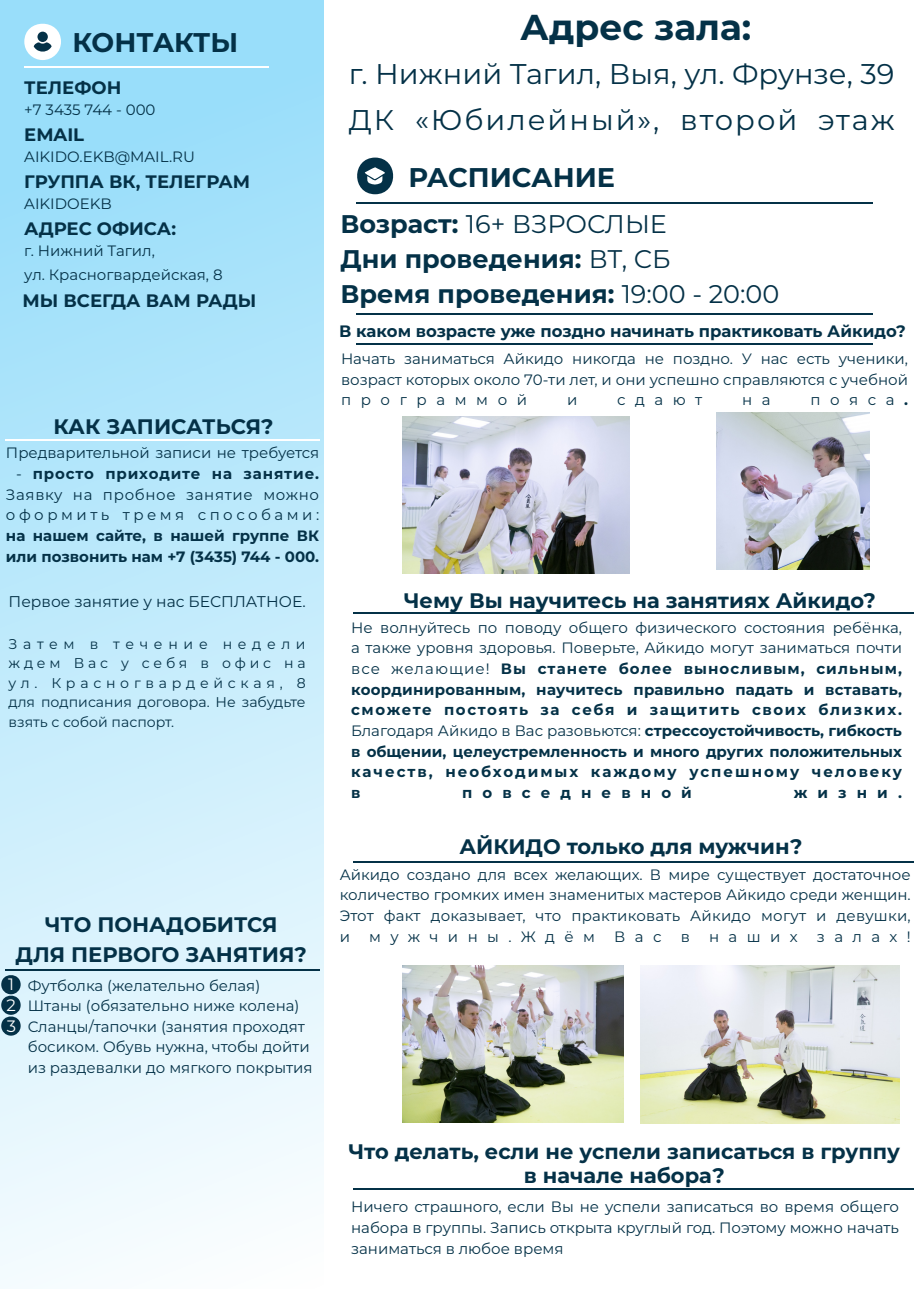
<style>
.page{position:relative;width:920px;height:1289px;background:#fff}
.page>*{position:absolute;margin:0;border:0;box-sizing:border-box;transform-origin:0 0}
.t1{font:700 36px "Montserrat";color:#043147}
.t2{font:28.5px/46.3px "Montserrat";color:#043147}
.t3{font:700 27px "Montserrat";color:#043147}
.t4{font:700 25.5px/35.1px "Montserrat";color:#043147}
.t5{font:700 21px/24px "Montserrat";color:#043147;text-align:center}
.t6{font:700 18px "Montserrat";color:#043147}
.t7{font:700 16.5px "Montserrat";color:#043147}
.t8{font:16.5px/20.9px "Montserrat";color:#fff}
.t9{font:15.45px "Montserrat";color:#043147}
.t10{font:15px/20.7px "Montserrat";color:#043147;text-align:justify}
.t11{font:700 15px/20.7px "Montserrat";letter-spacing:.12em;color:#043147;text-align:justify}
.t12{font:700 15px/20.7px "Montserrat";color:#043147}
.t13{font:700 15px "Montserrat";letter-spacing:.675em;color:#043147}
.t14{font:15px "Montserrat";letter-spacing:.625em;color:#043147}
.t15{font:14.1px/19.5px "Montserrat";color:#043147;text-align:justify}
.s1{font-weight:700}
.s2{font-weight:400}
</style>
<div class="page">
<div style="left:0;top:0;width:324px;height:1288px;background:linear-gradient(to bottom,#91dbf9,#f7fcfd)"></div>
<hr style="left:353px;top:612px;width:560px;height:1px;background:#043147">
<hr style="left:24px;top:66px;width:244px;height:2px;background:#fff">
<svg style="left:24px;top:18px;width:37px;height:42px"></svg>
<hr style="left:357px;top:202px;width:516px;height:1px;background:#043147">
<svg style="left:357px;top:158px;width:37px;height:36px"></svg>
<hr style="left:357px;top:313px;width:516px;height:1px;background:#043147">
<hr style="left:5px;top:439px;width:315px;height:2px;background:#fff">
<hr style="left:353px;top:1188px;width:560px;height:1px;background:#043147">
<svg style="left:1px;top:972px;width:20px;height:63px"></svg>
<hr style="left:5px;top:969px;width:315px;height:1px;background:#043147">
<hr style="left:357px;top:343px;width:516px;height:2px;background:#043147">
<hr style="left:353px;top:860px;width:560px;height:2px;background:#043147">
<img style="left:716px;top:412px;width:153px;height:158px">
<img style="left:402px;top:416px;width:227px;height:157px">
<img style="left:403px;top:965px;width:220px;height:158px">
<img style="left:640px;top:965px;width:259px;height:158px">
<h3 class="t3" style="left:72px;top:26px;width:167px">КОНТАКТЫ</h3>
<p class="t6" style="left:24px;top:76px;width:99px">ТЕЛЕФОН</p>
<p class="t10" style="left:24px;top:99px;width:133px">+7 3435 744 - 000</p>
<p class="t6" style="left:24px;top:124px;width:61px">EMAIL</p>
<p class="t10" style="left:24px;top:146px;width:172px">AIKIDO.EKB@MAIL.RU</p>
<p class="t6" style="left:24px;top:171px;width:227px">ГРУППА ВК, ТЕЛЕГРАМ</p>
<p class="t10" style="left:24px;top:193px;width:89px">AIKIDOEKB</p>
<p class="t6" style="left:24px;top:217px;width:153px">АДРЕС ОФИСА:</p>
<p class="t10" style="left:24px;top:238px;width:200px;line-height:24px">г. Нижний Тагил,<br>ул. Красногвардейская, 8</p>
<p class="t6" style="left:23px;top:289px;width:235px">МЫ ВСЕГДА ВАМ РАДЫ</p>
<h3 class="t5" style="left:54px;top:414px;width:221px">КАК ЗАПИСАТЬСЯ?</h3>
<p class="t10" style="left:6px;top:442px;width:315px">Предварительной записи не требуется</p>
<p class="t10" style="left:6px;top:463px;width:315px;text-indent:10px">- <span class="s1">просто приходите на занятие.<br></span>Заявку на пробное занятие можно оформить тремя способами:</p>
<p class="t12" style="left:6px;top:525px;width:315px">на нашем сайте, в нашей группе ВК или позвонить нам +7 (3435) 744 - 000.</p>
<p class="t9" style="left:9px;top:592px;width:298px">Первое занятие у нас БЕСПЛАТНОЕ.</p>
<p class="t15" style="left:9px;top:634px;width:298px">Затем в течение недели ждем Вас у себя в офис на ул. Красногвардейская, 8 для подписания договора. Не забудьте взять с собой паспорт.</p>
<h3 class="t5" style="left:16px;top:910px;width:293px;line-height:30px">ЧТО ПОНАДОБИТСЯ<br>ДЛЯ ПЕРВОГО ЗАНЯТИЯ?</h3>
<p class="t8" style="left:6px;top:974px;width:11px">1<br>2<br>3</p>
<p class="t10" style="left:28px;top:975px;width:286px;text-align:left">Футболка (желательно белая)<br>Штаны (обязательно ниже колена)<br>Сланцы/тапочки (занятия проходят босиком. Обувь нужна, чтобы дойти из раздевалки до мягкого покрытия</p>
<h1 class="t1" style="left:520px;top:5px;width:233px">Адрес зала:</h1>
<h2 class="t2" style="left:349px;top:50px;width:547px">г. Нижний Тагил, Выя, ул. Фрунзе, 39<br>ДК «Юбилейный», второй этаж</h2>
<h3 class="t3" style="left:408px;top:160px;width:208px">РАСПИСАНИЕ</h3>
<h3 class="t4" style="left:340px;top:206px;width:440px">Возраст: <span class="s2">16+ ВЗРОСЛЫЕ<br></span>Дни проведения: <span class="s2">ВТ, СБ<br></span>Время проведения: <span class="s2">19:00 - 20:00</span></h3>
<p class="t7" style="left:339px;top:321px;width:568px">В каком возрасте уже поздно начинать практиковать Айкидо?</p>
<p class="t10" style="left:341px;top:348px;width:568px">Начать заниматься Айкидо никогда не поздно. У нас есть ученики, возраст которых около 70-ти лет, и они успешно справляются с учебной программой</p>
<p class="t10" style="left:567px;top:389px;width:12px">и</p>
<p class="t10" style="left:617px;top:389px;width:86px">сдают</p>
<p class="t10" style="left:742px;top:389px;width:30px">н а</p>
<p class="t10" style="left:810px;top:389px;width:99px">пояса<span class="s1">.</span></p>
<h3 class="t5" style="left:404px;top:588px;width:473px">Чему Вы научитесь на занятиях Айкидо?</h3>
<p class="t11" style="left:351px;top:617px;width:552px"><span class="s2">Не волнуйтесь по поводу общего физического состояния ребёнка, а также уровня здоровья. Поверьте, Айкидо могут заниматься почти все желающие!</span> Вы станете более выносливым, сильным, координированным, научитесь правильно падать и вставать, сможете постоять за себя и защитить своих близких.<br><span class="s2">Благодаря Айкидо в Вас разовьются:</span> стрессоустойчивость, гибкость в общении, целеустремленность и много других положительных качеств, необходимых каждому успешному человеку в</p>
<p class="t13" style="left:462px;top:783px;width:231px">повседневной</p>
<p class="t11" style="left:793px;top:782px;width:110px">жизни.</p>
<h3 class="t5" style="left:459px;top:835px;width:344px">АЙКИДО только для мужчин?</h3>
<p class="t10" style="left:340px;top:864px;width:572px">Айкидо создано для всех желающих. В мире существует достаточное количество громких имен знаменитых мастеров Айкидо среди женщин.<br>Этот факт доказывает, что практиковать Айкидо могут и девушки, и</p>
<p class="t14" style="left:369px;top:927px;width:227px">мужчины.Ждём</p>
<p class="t10" style="left:614px;top:926px;width:49px">Вас</p>
<p class="t10" style="left:680px;top:926px;width:11px">в</p>
<p class="t10" style="left:709px;top:926px;width:90px">наших</p>
<p class="t10" style="left:817px;top:926px;width:95px">залах!</p>
<h3 class="t5" style="left:348px;top:1139px;width:553px">Что делать, если не успели записаться в группу в начале набора?</h3>
<p class="t10" style="left:351px;top:1196px;width:549px">Ничего страшного, если Вы не успели записаться во время общего набора в группы. Запись открыта круглый год. Поэтому можно начать заниматься в любое время</p>
</div>
